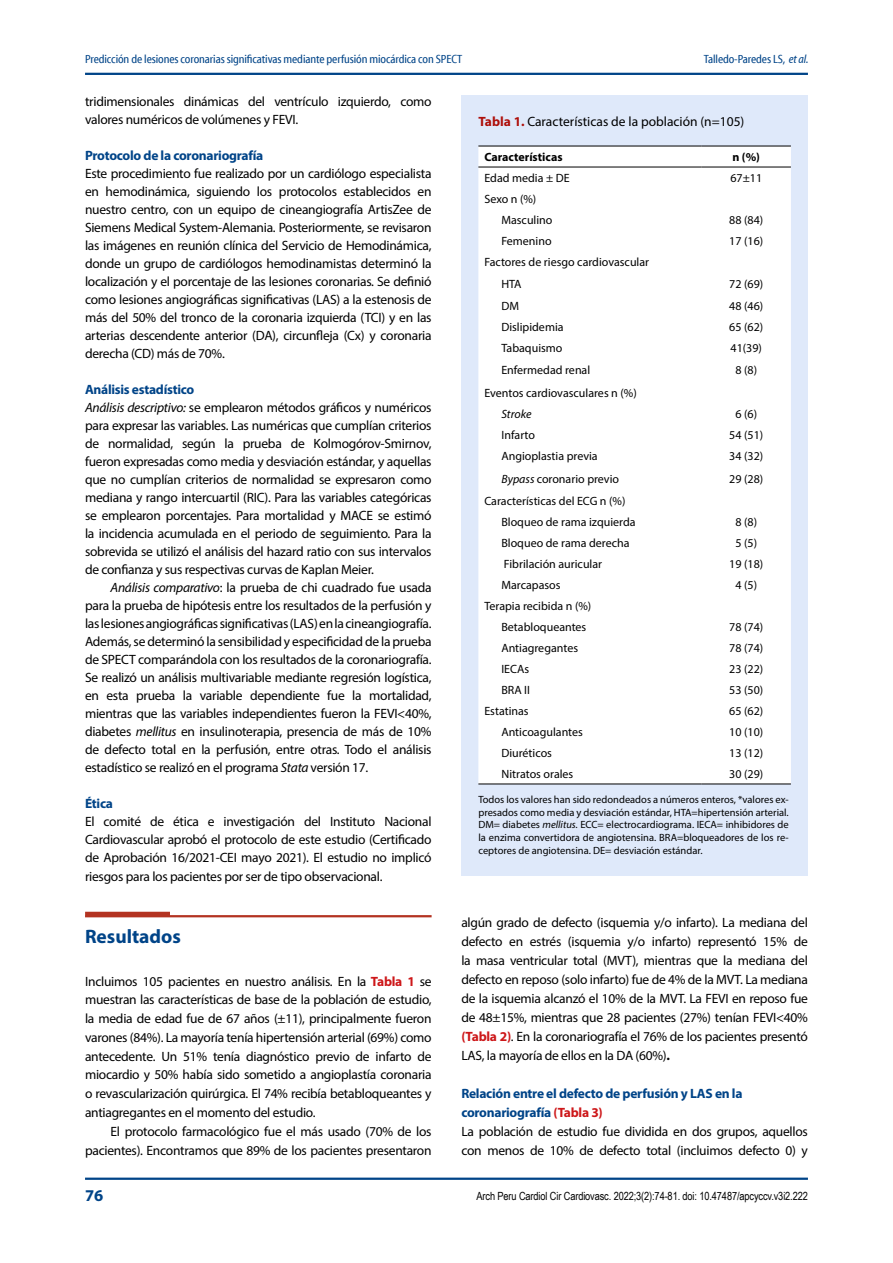
<style>
.page{position:relative;width:893px;height:1263px;background:#fff}
.page>*{position:absolute;margin:0;border:0;box-sizing:border-box;transform-origin:0 0}
.t1{font:700 19.5px "Myriad Pro";color:#048}
.t2{font:700 16.5px "Myriad Pro";color:#048}
.t3{font:13.5px/18px "Myriad Pro";letter-spacing:-.02em;color:#000;text-align:justify}
.t4{font:13.5px "Myriad Pro";color:#000}
.t5{font:700 13.5px "Myriad Pro";letter-spacing:-.02em;color:#048}
.t6{font:12px/21px "Myriad Pro";color:#000}
.t7{font:12px "Myriad Cn Web";letter-spacing:-.01em;color:#048}
.t8{font:700 12px "Myriad Pro";color:#000}
.t9{font:italic 12px "Myriad Pro";color:#000}
.t10{font:11.25px "Arial Narrow";letter-spacing:-.01em;color:#000}
.t11{font:10.5px/12.6px "Myriad Pro";color:#000;text-align:justify}
.s1{font-family:"Myriad Cn It Web"}
.s2{font-weight:700;color:#048}
.s3{font-style:italic}
.s4{font-weight:700;color:#cd1719}
.s5{font-weight:700;color:#ae0f0a}
.s6{font-weight:700}
</style>
<div class="page">
<hr style="left:85px;top:73px;width:723px;height:2px;background:#048">
<hr style="left:85px;top:1177px;width:723px;height:3px;background:#048">
<svg style="left:85px;top:912px;width:347px;height:5px"></svg>
<div style="left:461px;top:96px;width:347px;height:780px;background:#dfe9fa"></div>
<div style="left:478px;top:147px;width:313px;height:637px;background:#fff"></div>
<hr style="left:478px;top:146px;width:224px;height:1px;background:#000">
<hr style="left:702px;top:146px;width:89px;height:1px;background:#000">
<hr style="left:478px;top:167px;width:224px;height:1px;background:#000">
<hr style="left:702px;top:167px;width:89px;height:1px;background:#000">
<hr style="left:478px;top:784px;width:224px;height:1px;background:#000">
<hr style="left:702px;top:784px;width:89px;height:1px;background:#000">
<p class="t7" style="left:85px;top:53px;width:379px">Predicción de lesiones coronarias significativas mediante perfusión miocárdica con SPECT</p>
<p class="t7" style="left:704px;top:53px;width:106px">Talledo-Paredes LS, <span class="s1">et al.</span></p>
<p class="t3" style="left:85px;top:92px;width:348px">tridimensionales dinámicas del ventrículo izquierdo, como valores numéricos de volúmenes y FEVI.</p>
<p class="t5" style="left:85px;top:146px;width:180px">Protocolo de la coronariografía</p>
<p class="t3" style="left:85px;top:164px;width:348px">Este procedimiento fue realizado por un cardiólogo especialista en hemodinámica, siguiendo los protocolos establecidos en nuestro centro, con un equipo de cineangiografía ArtisZee de Siemens Medical System-Alemania. Posteriormente, se revisaron las imágenes en reunión clínica del Servicio de Hemodinámica, donde un grupo de cardiólogos hemodinamistas determinó la localización y el porcentaje de las lesiones coronarias. Se definió como lesiones angiográficas significativas (LAS) a la estenosis de más del 50% del tronco de la coronaria izquierda (TCI) y en las arterias descendente anterior (DA), circunfleja (Cx) y coronaria derecha (CD) más de 70%.</p>
<p class="t3" style="left:85px;top:380px;width:348px;text-align:left"><span class="s2">Análisis estadístico<br></span><span class="s3">Análisis descriptivo:</span> se emplearon métodos gráficos y numéricos para expresar las variables. Las numéricas que cumplían criterios de normalidad, según la prueba de Kolmogórov-Smirnov, fueron expresadas como media y desviación estándar, y aquellas que no cumplían criterios de normalidad se expresaron como mediana y rango intercuartil (RIC). Para las variables categóricas se emplearon porcentajes. Para mortalidad y MACE se estimó la incidencia acumulada en el periodo de seguimiento. Para la sobrevida se utilizó el análisis del hazard ratio con sus intervalos de confianza y sus respectivas curvas de Kaplan Meier.</p>
<p class="t3" style="left:85px;top:578px;width:348px;text-indent:26px"><span class="s3">Análisis comparativo</span>: la prueba de chi cuadrado fue usada para la prueba de hipótesis entre los resultados de la perfusión y las lesiones angiográficas significativas (LAS) en la cineangiografía.<br>Además, se determinó la sensibilidad y especificidad de la prueba de SPECT comparándola con los resultados de la coronariografía.<br>Se realizó un análisis multivariable mediante regresión logística, en esta prueba la variable dependiente fue la mortalidad, mientras que las variables independientes fueron la FEVI&lt;40%, diabetes <span class="s3">mellitus</span> en insulinoterapia, presencia de más de 10% de defecto total en la perfusión, entre otras. Todo el análisis estadístico se realizó en el programa <span class="s3">Stata</span> versión 17.</p>
<p class="t5" style="left:85px;top:794px;width:29px">Ética</p>
<p class="t3" style="left:85px;top:812px;width:348px">El comité de ética e investigación del Instituto Nacional Cardiovascular aprobó el protocolo de este estudio (Certificado de Aprobación 16/2021-CEI mayo 2021). El estudio no implicó riesgos para los pacientes por ser de tipo observacional.</p>
<h1 class="t1" style="left:85px;top:924px;width:97px">Resultados</h1>
<p class="t3" style="left:85px;top:971px;width:348px;line-height:18.8px">Incluimos 105 pacientes en nuestro análisis. En la <span class="s4">Tabla 1</span> se muestran las características de base de la población de estudio, la media de edad fue de 67 años (±11), principalmente fueron varones (84%). La mayoría tenía hipertensión arterial (69%) como antecedente. Un 51% tenía diagnóstico previo de infarto de miocardio y 50% había sido sometido a angioplastía coronaria o revascularización quirúrgica. El 74% recibía betabloqueantes y antiagregantes en el momento del estudio.</p>
<p class="t3" style="left:85px;top:1122px;width:348px;line-height:19px;text-align:right">El protocolo farmacológico fue el más usado (70% de los pacientes). Encontramos que 89% de los pacientes presentaron</p>
<p class="t4" style="left:478px;top:113px;width:268px"><span class="s5">Tabla 1.</span> Características de la población (n=105)</p>
<p class="t8" style="left:484px;top:149px;width:80px">Características</p>
<p class="t8" style="left:732px;top:149px;width:29px">n (%)</p>
<p class="t6" style="left:484px;top:167px;width:87px">Edad media ± DE</p>
<p class="t6" style="left:730px;top:167px;width:33px">67±11</p>
<p class="t6" style="left:501px;top:188px;width:53px;text-indent:-17px">Sexo n (%)<br>Masculino</p>
<p class="t6" style="left:729px;top:209px;width:35px">88 (84)</p>
<p class="t6" style="left:501px;top:230px;width:52px">Femenino</p>
<p class="t6" style="left:729px;top:230px;width:35px">17 (16)</p>
<p class="t6" style="left:501px;top:251px;width:149px;line-height:21.8px;text-indent:-17px">Factores de riesgo cardiovascular<br>HTA</p>
<p class="t6" style="left:729px;top:273px;width:35px">72 (69)</p>
<p class="t6" style="left:501px;top:295px;width:19px">DM</p>
<p class="t6" style="left:729px;top:295px;width:35px">48 (46)</p>
<p class="t6" style="left:501px;top:316px;width:64px">Dislipidemia</p>
<p class="t6" style="left:729px;top:316px;width:35px">65 (62)</p>
<p class="t6" style="left:501px;top:337px;width:63px">Tabaquismo</p>
<p class="t6" style="left:731px;top:337px;width:33px">41(39)</p>
<p class="t6" style="left:501px;top:360px;width:90px">Enfermedad renal</p>
<p class="t6" style="left:735px;top:360px;width:23px">8 (8)</p>
<p class="t6" style="left:484px;top:383px;width:154px">Eventos cardiovasculares n (%)</p>
<p class="t9" style="left:501px;top:407px;width:32px">Stroke</p>
<p class="t6" style="left:735px;top:404px;width:23px">6 (6)</p>
<p class="t6" style="left:501px;top:425px;width:35px">Infarto</p>
<p class="t6" style="left:729px;top:425px;width:35px">54 (51)</p>
<p class="t6" style="left:501px;top:446px;width:98px">Angioplastia previa</p>
<p class="t6" style="left:729px;top:446px;width:35px">34 (32)</p>
<p class="t6" style="left:501px;top:468px;width:119px"><span class="s3">Bypass</span> coronario previo</p>
<p class="t6" style="left:729px;top:468px;width:35px">29 (28)</p>
<p class="t6" style="left:501px;top:490px;width:136px;text-indent:-17px">Características del ECG n (%)<br>Bloqueo de rama izquierda</p>
<p class="t6" style="left:735px;top:511px;width:23px">8 (8)</p>
<p class="t6" style="left:501px;top:532px;width:130px">Bloqueo de rama derecha</p>
<p class="t6" style="left:735px;top:532px;width:23px">5 (5)</p>
<p class="t6" style="left:504px;top:553px;width:100px">Fibrilación auricular</p>
<p class="t6" style="left:729px;top:553px;width:35px">19 (18)</p>
<p class="t6" style="left:501px;top:574px;width:61px">Marcapasos</p>
<p class="t6" style="left:735px;top:574px;width:23px">4 (5)</p>
<p class="t6" style="left:501px;top:595px;width:91px;text-indent:-17px">Terapia recibida n (%)<br>Betabloqueantes</p>
<p class="t6" style="left:729px;top:616px;width:35px">78 (74)</p>
<p class="t6" style="left:501px;top:637px;width:78px">Antiagregantes</p>
<p class="t6" style="left:729px;top:637px;width:35px">78 (74)</p>
<p class="t6" style="left:501px;top:658px;width:29px">IECAs</p>
<p class="t6" style="left:729px;top:658px;width:35px">23 (22)</p>
<p class="t6" style="left:501px;top:679px;width:30px">BRA II</p>
<p class="t6" style="left:729px;top:679px;width:35px">53 (50)</p>
<p class="t6" style="left:484px;top:700px;width:46px">Estatinas</p>
<p class="t6" style="left:729px;top:700px;width:35px">65 (62)</p>
<p class="t6" style="left:501px;top:721px;width:83px">Anticoagulantes</p>
<p class="t6" style="left:729px;top:721px;width:35px">10 (10)</p>
<p class="t6" style="left:501px;top:742px;width:52px">Diuréticos</p>
<p class="t6" style="left:729px;top:742px;width:35px">13 (12)</p>
<p class="t6" style="left:501px;top:763px;width:74px">Nitratos orales</p>
<p class="t6" style="left:729px;top:763px;width:35px">30 (29)</p>
<p class="t11" style="left:478px;top:793px;width:312px">Todos los valores han sido redondeados a números enteros, *valores ex&shy;presados como media y desviación estándar, HTA=hipertensión arterial.<br>DM= diabetes <span class="s3">mellitus.</span> ECC= electrocardiograma. IECA= inhibidores de la enzima convertidora de angiotensina. BRA=bloqueadores de los re&shy;ceptores de angiotensina. DE= desviación estándar.</p>
<p class="t3" style="left:461px;top:912px;width:348px;line-height:19px">algún grado de defecto (isquemia y/o infarto). La mediana del defecto en estrés (isquemia y/o infarto) representó 15% de la masa ventricular total (MVT), mientras que la mediana del defecto en reposo (solo infarto) fue de 4% de la MVT. La mediana de la isquemia alcanzó el 10% de la MVT. La FEVI en reposo fue de 48±15%, mientras que 28 pacientes (27%) tenían FEVI&lt;40% <span class="s4">(Tabla 2)</span>. En la coronariografía el 76% de los pacientes presentó LAS, la mayoría de ellos en la DA (60%)<span class="s6">.</span></p>
<p class="t3" style="left:461px;top:1084px;width:348px;line-height:19px;text-align:left"><span class="s2">Relación entre el defecto de perfusión y LAS en la coronariografía</span> <span class="s4">(Tabla 3)<br></span>La población de estudio fue dividida en dos grupos, aquellos con menos de 10% de defecto total (incluimos defecto 0) y</p>
<p class="t2" style="left:85px;top:1184px;width:20px">76</p>
<p class="t10" style="left:477px;top:1188px;width:333px">Arch Peru Cardiol Cir Cardiovasc. 2022;3(2):74-81. doi: 10.47487/apcyccv.v3i2.222</p>
</div>
